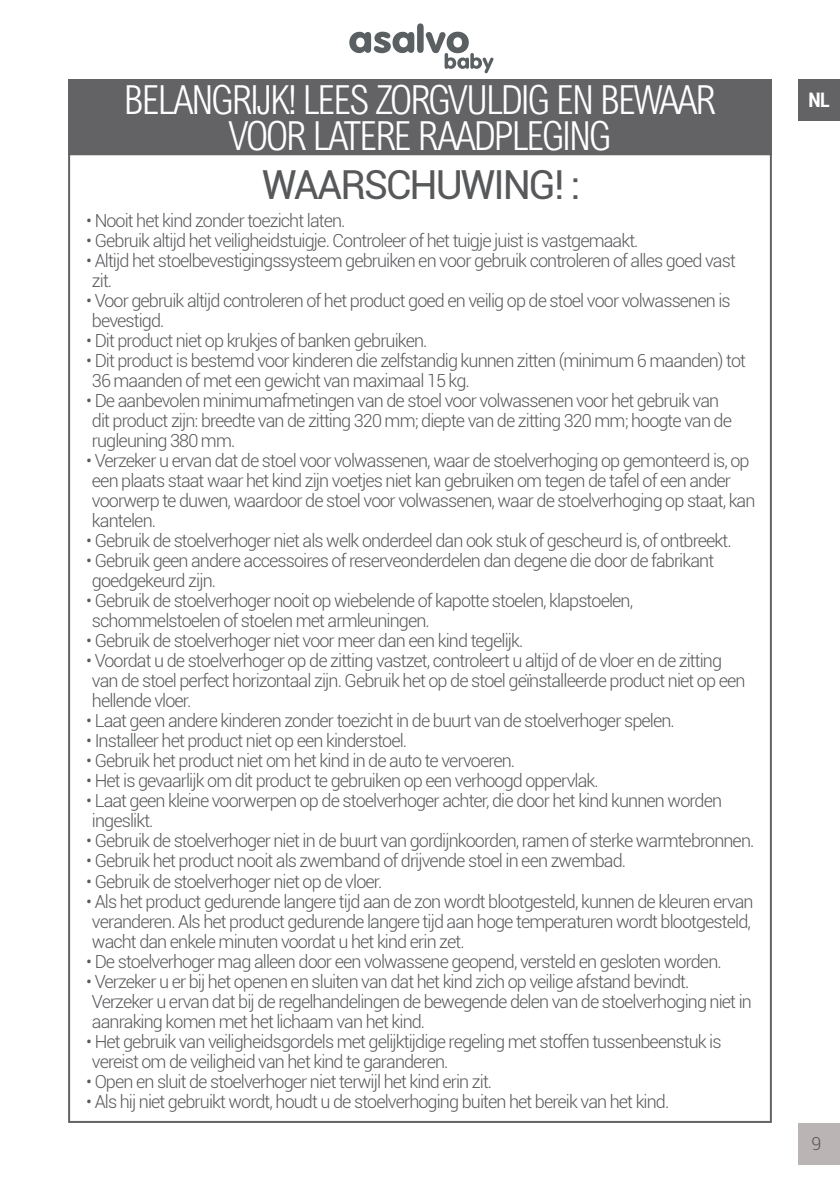
<style>
.page{position:relative;width:840px;height:1191px;background:#fff}
.page>*{position:absolute;margin:0;border:0;box-sizing:border-box;transform-origin:0 0}
.t1{font:300 40px/36px "Arial Nova Cond";letter-spacing:-.05em;color:#fff;text-align:center}
.t2{font:40px "Roboto";letter-spacing:-.05em;color:#57585a}
.t3{font:700 condensed 20px "Roboto";color:#fff}
.t4{font:300 18px/20px "Roboto";letter-spacing:-.05em;color:#57585a}
</style>
<div class="page">
<div style="left:797px;top:1123px;width:42px;height:41px;background:#bab5b4"></div>
<svg style="left:349px;top:23px;width:144px;height:50px"></svg>
<div style="left:68px;top:79px;width:703px;height:76px;background:#636366"></div>
<div style="left:797px;top:79px;width:42px;height:42px;background:#636366"></div>
<h1 class="t1" style="left:124px;top:81px;width:593px">BELANGRIJK! LEES ZORGVULDIG EN BEWAAR<br>VOOR LATERE RAADPLEGING</h1>
<p class="t3" style="left:807px;top:86px;width:23px">NL</p>
<h1 class="t2" style="left:262px;top:157px;width:320px">WAARSCHUWING! :</h1>
<p class="t4" style="left:86px;top:210px;width:260px">• Nooit het kind zonder toezicht laten.</p>
<p class="t4" style="left:86px;top:230px;width:553px">• Gebruik altijd het veiligheidstuigje. Controleer of het tuigje juist is vastgemaakt.</p>
<p class="t4" style="left:92px;top:250px;width:645px;text-indent:-6px">• Altijd het stoelbevestigingssysteem gebruiken en voor gebruik controleren of alles goed vast zit.</p>
<p class="t4" style="left:92px;top:290px;width:640px;text-indent:-6px">• Voor gebruik altijd controleren of het product goed en veilig op de stoel voor volwassenen is bevestigd.</p>
<p class="t4" style="left:86px;top:330px;width:342px">• Dit product niet op krukjes of banken gebruiken.</p>
<p class="t4" style="left:92px;top:350px;width:655px;text-indent:-6px">• Dit product is bestemd voor kinderen die zelfstandig kunnen zitten (minimum 6 maanden) tot<br>36 maanden of met een gewicht van maximaal 15 kg.</p>
<p class="t4" style="left:92px;top:390px;width:641px;text-indent:-6px">• De aanbevolen minimumafmetingen van de stoel voor volwassenen voor het gebruik van dit product zijn: breedte van de zitting 320 mm; diepte van de zitting 320 mm; hoogte van de rugleuning 380 mm.</p>
<p class="t4" style="left:92px;top:450px;width:664px;text-indent:-6px">• Verzeker u ervan dat de stoel voor volwassenen, waar de stoelverhoging op gemonteerd is, op een plaats staat waar het kind zijn voetjes niet kan gebruiken om tegen de tafel of een ander voorwerp te duwen, waardoor de stoel voor volwassenen, waar de stoelverhoging op staat, kan kantelen.</p>
<p class="t4" style="left:86px;top:530px;width:646px">• Gebruik de stoelverhoger niet als welk onderdeel dan ook stuk of gescheurd is, of ontbreekt.</p>
<p class="t4" style="left:92px;top:550px;width:623px;text-indent:-6px">• Gebruik geen andere accessoires of reserveonderdelen dan degene die door de fabrikant goedgekeurd zijn.</p>
<p class="t4" style="left:92px;top:590px;width:542px;text-indent:-6px">• Gebruik de stoelverhoger nooit op wiebelende of kapotte stoelen, klapstoelen, schommelstoelen of stoelen met armleuningen.</p>
<p class="t4" style="left:86px;top:630px;width:438px">• Gebruik de stoelverhoger niet voor meer dan een kind tegelijk.</p>
<p class="t4" style="left:92px;top:650px;width:654px;text-indent:-6px">• Voordat u de stoelverhoger op de zitting vastzet, controleert u altijd of de vloer en de zitting van de stoel perfect horizontaal zijn. Gebruik het op de stoel geïnstalleerde product niet op een hellende vloer.</p>
<p class="t4" style="left:86px;top:710px;width:589px">• Laat geen andere kinderen zonder toezicht in de buurt van de stoelverhoger spelen.</p>
<p class="t4" style="left:86px;top:730px;width:322px">• Installeer het product niet op een kinderstoel.</p>
<p class="t4" style="left:86px;top:750px;width:430px">• Gebruik het product niet om het kind in de auto te vervoeren.</p>
<p class="t4" style="left:86px;top:770px;width:514px">• Het is gevaarlijk om dit product te gebruiken op een verhoogd oppervlak.</p>
<p class="t4" style="left:92px;top:790px;width:631px;text-indent:-6px">• Laat geen kleine voorwerpen op de stoelverhoger achter, die door het kind kunnen worden ingeslikt.</p>
<p class="t4" style="left:86px;top:830px;width:669px">• Gebruik de stoelverhoger niet in de buurt van gordijnkoorden, ramen of sterke warmtebronnen.</p>
<p class="t4" style="left:86px;top:850px;width:541px">• Gebruik het product nooit als zwemband of drijvende stoel in een zwembad.</p>
<p class="t4" style="left:86px;top:870px;width:297px">• Gebruik de stoelverhoger niet op de vloer.</p>
<p class="t4" style="left:92px;top:890px;width:662px;text-indent:-6px">• Als het product gedurende langere tijd aan de zon wordt blootgesteld, kunnen de kleuren ervan veranderen. Als het product gedurende langere tijd aan hoge temperaturen wordt blootgesteld, wacht dan enkele minuten voordat u het kind erin zet.</p>
<p class="t4" style="left:86px;top:950px;width:636px">• De stoelverhoger mag alleen door een volwassene geopend, versteld en gesloten worden.</p>
<p class="t4" style="left:92px;top:970px;width:661px;text-indent:-6px">• Verzeker u er bij het openen en sluiten van dat het kind zich op veilige afstand bevindt.<br>Verzeker u ervan dat bij de regelhandelingen de bewegende delen van de stoelverhoging niet in aanraking komen met het lichaam van het kind.</p>
<p class="t4" style="left:92px;top:1030px;width:630px;text-indent:-6px">• Het gebruik van veiligheidsgordels met gelijktijdige regeling met stoffen tussenbeenstuk is vereist om de veiligheid van het kind te garanderen.</p>
<p class="t4" style="left:86px;top:1070px;width:407px">• Open en sluit de stoelverhoger niet terwijl het kind erin zit.</p>
<p class="t4" style="left:86px;top:1090px;width:584px">• Als hij niet gebruikt wordt, houdt u de stoelverhoging buiten het bereik van het kind.</p>
<p class="t4" style="left:811px;top:1132px;width:11px">9</p>
</div>
